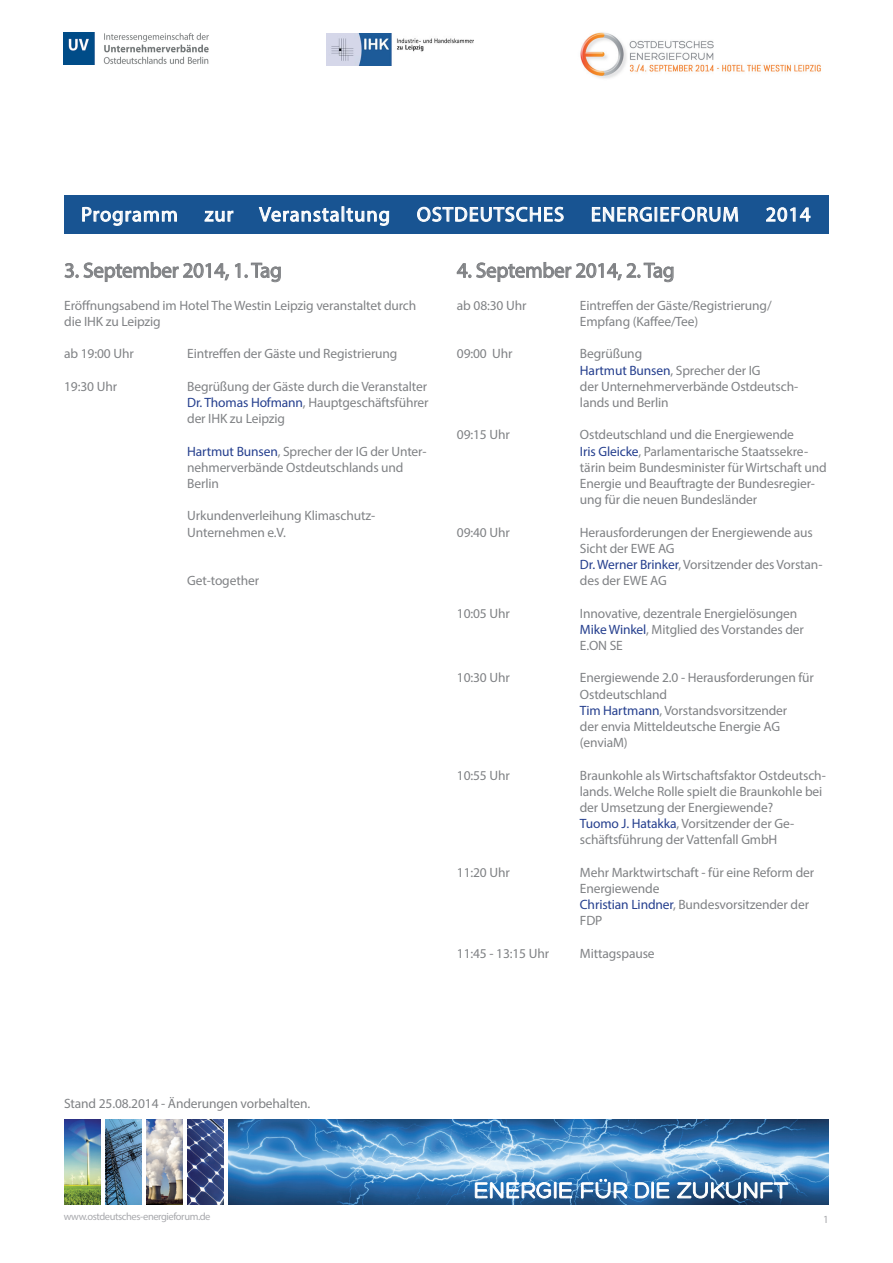
<style>
.page{position:relative;width:893px;height:1263px;background:#fff}
.page>*{position:absolute;margin:0;border:0;box-sizing:border-box;transform-origin:0 0}
.t1{font:21px "Myriad Pro";letter-spacing:-.01em;color:#808285}
.t2{font:20.4px "Myriad Pro";letter-spacing:.05em;color:#fff}
.t3{font:13.5px/16.2px "Myriad Pro";letter-spacing:-.01em;color:#808285}
.t4{font:10.95px "Myriad Pro";color:#a8a9ad}
.t5{font:10.5px "Myriad Pro";letter-spacing:-.04em;color:#a8a9ad}
.s1{color:#253f8e}
</style>
<div class="page">
<div style="left:64px;top:195px;width:764px;height:39px;background:#185492"></div>
<svg style="left:417px;top:207px;width:147px;height:15px"></svg>
<svg style="left:592px;top:206px;width:146px;height:16px"></svg>
<svg style="left:766px;top:207px;width:45px;height:15px"></svg>
<img style="left:64px;top:1119px;width:36px;height:85px">
<img style="left:105px;top:1119px;width:36px;height:85px">
<img style="left:187px;top:1119px;width:37px;height:85px">
<img style="left:146px;top:1119px;width:36px;height:85px">
<img style="left:229px;top:1119px;width:600px;height:85px">
<svg style="left:475px;top:1179px;width:314px;height:19px"></svg>
<img style="left:63px;top:33px;width:146px;height:31px">
<img style="left:326px;top:33px;width:147px;height:32px">
<img style="left:580px;top:32px;width:241px;height:47px">
<svg style="left:64px;top:206px;width:325px;height:77px"></svg>
<svg style="left:456px;top:262px;width:218px;height:21px"></svg>
<h2 class="t2" style="left:81px;top:202px;width:98px">Programm</h2>
<h2 class="t2" style="left:205px;top:202px;width:30px">zur</h2>
<h2 class="t2" style="left:259px;top:202px;width:132px">Veranstaltung</h2>
<h2 class="t2" style="left:417px;top:202px;width:149px">OSTDEUTSCHES</h2>
<h2 class="t2" style="left:591px;top:202px;width:150px">ENERGIEFORUM</h2>
<h2 class="t2" style="left:766px;top:202px;width:46px">2014</h2>
<p class="t1" style="left:64px;top:257px;width:219px">3. September 2014, 1. Tag</p>
<p class="t3" style="left:64px;top:297px;width:354px">Eröffnungsabend im Hotel The Westin Leipzig veranstaltet durch die IHK zu Leipzig</p>
<p class="t3" style="left:64px;top:346px;width:71px">ab 19:00 Uhr</p>
<p class="t3" style="left:187px;top:346px;width:212px">Eintreffen der Gäste und Registrierung</p>
<p class="t3" style="left:64px;top:378px;width:54px">19:30 Uhr</p>
<p class="t3" style="left:187px;top:378px;width:241px">Begrüßung der Gäste durch die Veranstalter</p>
<p class="t3" style="left:187px;top:394px;width:243px"><span class="s1">Dr. Thomas Hofmann</span>, Hauptgeschäftsführer der IHK zu Leipzig</p>
<p class="t3" style="left:187px;top:443px;width:241px"><span class="s1">Hartmut Bunsen</span>, Sprecher der IG der Unter&shy;nehmerverbände Ostdeutschlands und<br>Berlin</p>
<p class="t3" style="left:187px;top:508px;width:189px">Urkundenverleihung Klimaschutz-<br>Unternehmen e.V.</p>
<p class="t3" style="left:187px;top:572px;width:73px">Get-together</p>
<p class="t1" style="left:457px;top:257px;width:219px">4. September 2014, 2. Tag</p>
<p class="t3" style="left:457px;top:297px;width:71px">ab 08:30 Uhr</p>
<p class="t3" style="left:580px;top:297px;width:193px">Eintreffen der Gäste/Registrierung/</p>
<p class="t3" style="left:580px;top:313px;width:120px">Empfang (Kaffee/Tee)</p>
<p class="t3" style="left:457px;top:346px;width:57px">09:00 Uhr</p>
<p class="t3" style="left:580px;top:346px;width:64px">Begrüßung</p>
<p class="t3" style="left:580px;top:362px;width:182px"><span class="s1">Hartmut Bunsen</span>, Sprecher der IG</p>
<p class="t3" style="left:580px;top:378px;width:220px">der Unternehmerverbände Ostdeutsch-</p>
<p class="t3" style="left:580px;top:394px;width:90px">lands und Berlin</p>
<p class="t3" style="left:457px;top:427px;width:54px">09:15 Uhr</p>
<p class="t3" style="left:580px;top:427px;width:216px">Ostdeutschland und die Energiewende</p>
<p class="t3" style="left:580px;top:443px;width:248px"><span class="s1">Iris Gleicke</span>, Parlamentarische Staatssekre&shy;tärin beim Bundesminister für Wirtschaft und Energie und Beauftragte der Bundesregier&shy;ung für die neuen Bundesländer</p>
<p class="t3" style="left:457px;top:524px;width:54px">09:40 Uhr</p>
<p class="t3" style="left:580px;top:524px;width:234px">Herausforderungen der Energiewende aus<br>Sicht der EWE AG</p>
<p class="t3" style="left:580px;top:556px;width:244px"><span class="s1">Dr. Werner Brinker</span>, Vorsitzender des Vorstan&shy;des der EWE AG</p>
<p class="t3" style="left:457px;top:605px;width:54px">10:05 Uhr</p>
<p class="t3" style="left:580px;top:605px;width:219px">Innovative, dezentrale Energielösungen</p>
<p class="t3" style="left:580px;top:621px;width:225px"><span class="s1">Mike Winkel</span>, Mitglied des Vorstandes der<br>E.ON SE</p>
<p class="t3" style="left:457px;top:670px;width:54px">10:30 Uhr</p>
<p class="t3" style="left:580px;top:670px;width:235px">Energiewende 2.0 - Herausforderungen für<br>Ostdeutschland</p>
<p class="t3" style="left:580px;top:702px;width:209px"><span class="s1">Tim Hartmann</span>, Vorstandsvorsitzender der envia Mitteldeutsche Energie AG (enviaM)</p>
<p class="t3" style="left:457px;top:767px;width:54px">10:55 Uhr</p>
<p class="t3" style="left:580px;top:767px;width:248px">Braunkohle als Wirtschaftsfaktor Ostdeutsch&shy;lands. Welche Rolle spielt die Braunkohle bei der Umsetzung der Energiewende?</p>
<p class="t3" style="left:580px;top:815px;width:216px"><span class="s1">Tuomo J. Hatakka</span>, Vorsitzender der Ge&shy;schäftsführung der Vattenfall GmbH</p>
<p class="t3" style="left:457px;top:864px;width:54px">11:20 Uhr</p>
<p class="t3" style="left:580px;top:864px;width:236px">Mehr Marktwirtschaft - für eine Reform der<br>Energiewende</p>
<p class="t3" style="left:580px;top:896px;width:231px"><span class="s1">Christian Lindner</span>, Bundesvorsitzender der<br>FDP</p>
<p class="t3" style="left:457px;top:945px;width:94px">11:45 - 13:15 Uhr</p>
<p class="t3" style="left:580px;top:945px;width:76px">Mittagspause</p>
<p class="t3" style="left:64px;top:1095px;width:248px">Stand 25.08.2014 - Änderungen vorbehalten.</p>
<p class="t5" style="left:64px;top:1209px;width:148px">www.ostdeutsches-energieforum.de</p>
<p class="t4" style="left:823px;top:1213px;width:7px">1</p>
</div>
